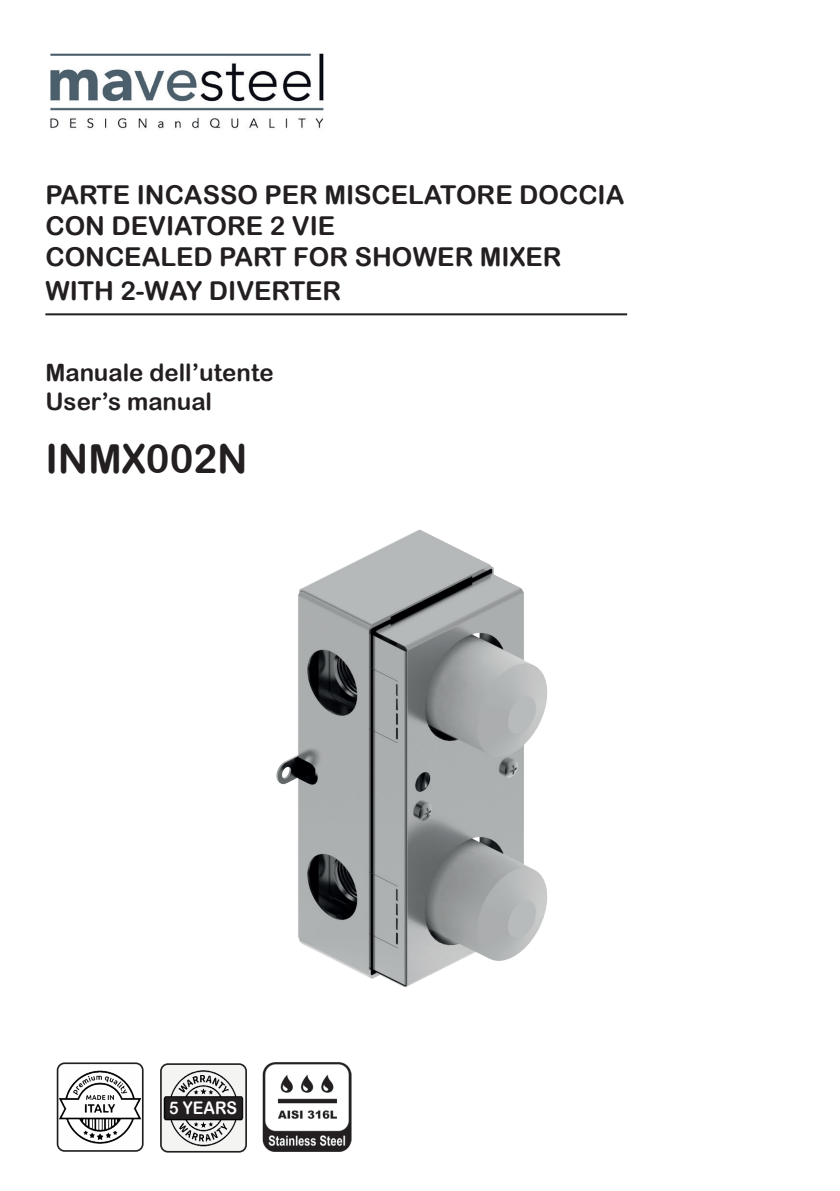
<style>
.page{position:relative;width:840px;height:1191px;background:#fff}
.page>*{position:absolute;margin:0;border:0;box-sizing:border-box;transform-origin:0 0}
.t1{font:40px "Arial Rounded MT Bold";color:#231f20}
.t2{font:26px/31.2px "Arial Rounded MT Bold";color:#231f20}
.t3{font:24px/28.8px "Arial Rounded MT Bold";color:#231f20}
.t4{font:17.4px "Arial Rounded MT Bold";color:#fff;scale:.92 1}
</style>
<div class="page">
<img style="left:50px;top:53px;width:274px;height:76px">
<img style="left:161px;top:1066px;width:85px;height:85px">
<div style="left:166px;top:1098px;width:75px;height:19px;background:#231f20"></div>
<div style="left:165px;top:1097px;width:77px;height:21px;border:2px solid #231f20"></div>
<div style="left:160px;top:1063px;width:87px;height:89px;border:2px solid #231f20;border-radius:7px"></div>
<img style="left:58px;top:1063px;width:85px;height:88px">
<div style="left:57px;top:1062px;width:86px;height:89px;border:2px solid #231f20;border-radius:7px"></div>
<img style="left:262px;top:1062px;width:89px;height:89px">
<hr style="left:45px;top:313px;width:581px;height:2px;background:#231f20">
<img style="left:276px;top:529px;width:272px;height:459px">
<p class="t2" style="left:45px;top:179px;width:580px">PARTE INCASSO PER MISCELATORE DOCCIA<br>CON DEVIATORE 2 VIE<br>CONCEALED PART FOR SHOWER MIXER</p>
<p class="t2" style="left:45px;top:275px;width:297px">WITH 2-WAY DIVERTER</p>
<p class="t3" style="left:45px;top:358px;width:230px">Manuale dell’utente<br>User’s manual</p>
<h1 class="t1" style="left:45px;top:435px;width:204px">INMX002N</h1>
<p class="t4" style="left:169px;top:1097px;width:75px">5 YEARS</p>
</div>
